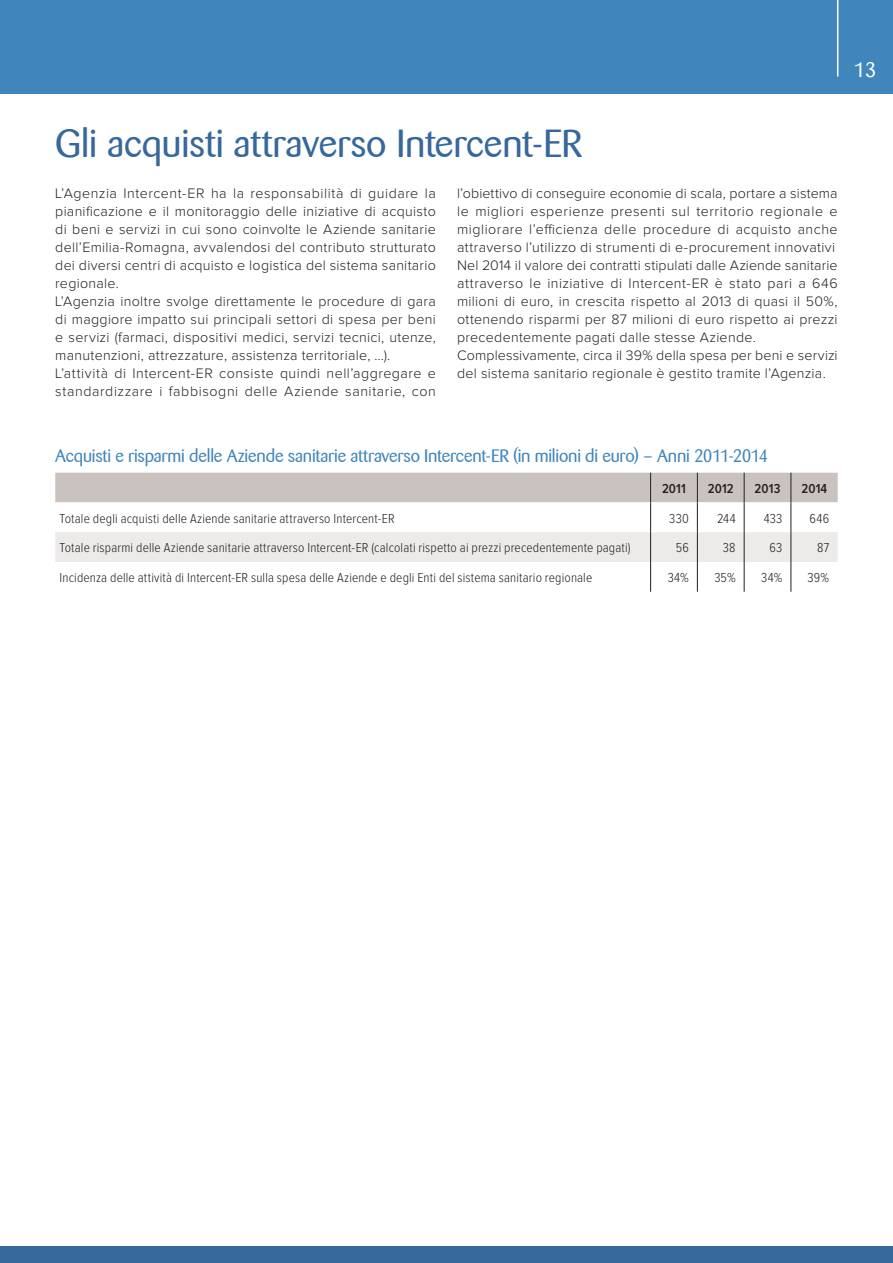
<style>
.page{position:relative;width:893px;height:1263px;background:#fff}
.page>*{position:absolute;margin:0;border:0;box-sizing:border-box;transform-origin:0 0}
.t1{font:39px "Barmeno";letter-spacing:-.005em;color:#37689c}
.t2{font:21px "Barmeno";color:#fff}
.t3{font:18px "Barmeno";letter-spacing:-.01em;color:#4085bb}
.t4{font:300 14.25px/18px "Proxima Nova";letter-spacing:.02em;color:#231f20}
.t5{font:300 13.5px "Proxima Nova Cond";letter-spacing:.01em;color:#231f20}
.t6{font:600 13.5px "Proxima Nova Cond";letter-spacing:.005em;color:#231f20}
</style>
<div class="page">
<div style="left:0;top:0;width:893px;height:94px;background:#4085bb"></div>
<div style="left:0;top:1246px;width:893px;height:17px;background:#37689c"></div>
<hr style="left:837px;top:0;width:1px;height:77px;background:#fff">
<svg style="left:55px;top:473px;width:783px;height:89px"></svg>
<hr style="left:650px;top:502px;width:1px;height:30px;background:#231f20">
<hr style="left:697px;top:502px;width:1px;height:30px;background:#231f20">
<hr style="left:744px;top:502px;width:1px;height:30px;background:#231f20">
<hr style="left:791px;top:502px;width:1px;height:30px;background:#231f20">
<hr style="left:650px;top:532px;width:1px;height:30px;background:#231f20">
<hr style="left:697px;top:532px;width:1px;height:30px;background:#231f20">
<hr style="left:744px;top:532px;width:1px;height:30px;background:#231f20">
<hr style="left:791px;top:532px;width:1px;height:30px;background:#231f20">
<hr style="left:650px;top:562px;width:1px;height:30px;background:#231f20">
<hr style="left:697px;top:562px;width:1px;height:30px;background:#231f20">
<hr style="left:744px;top:562px;width:1px;height:30px;background:#231f20">
<hr style="left:791px;top:562px;width:1px;height:30px;background:#231f20">
<h2 class="t2" style="left:854px;top:57px;width:24px">13</h2>
<h1 class="t1" style="left:55px;top:121px;width:529px">Gli acquisti attraverso Intercent-ER</h1>
<p class="t4" style="left:55px;top:185px;width:382px">L’Agenzia Intercent-ER ha la responsabilità di guidare la pianificazione e il monitoraggio delle iniziative di acquisto di beni e servizi in cui sono coinvolte le Aziende sanitarie dell’Emilia-Romagna, avvalendosi del contributo strutturato dei diversi centri di acquisto e logistica del sistema sanitario regionale.<br>L’Agenzia inoltre svolge direttamente le procedure di gara di maggiore impatto sui principali settori di spesa per beni e servizi (farmaci, dispositivi medici, servizi tecnici, utenze, manutenzioni, attrezzature, assistenza territoriale, …).<br>L’attività di Intercent-ER consiste quindi nell’aggregare e standardizzare i fabbisogni delle Aziende sanitarie, con</p>
<p class="t4" style="left:457px;top:185px;width:382px">l’obiettivo di conseguire economie di scala, portare a sistema le migliori esperienze presenti sul territorio regionale e migliorare l’efficienza delle procedure di acquisto anche attraverso l’utilizzo di strumenti di e-procurement innovativi Nel 2014 il valore dei contratti stipulati dalle Aziende sanitarie attraverso le iniziative di Intercent-ER è stato pari a 646 milioni di euro, in crescita rispetto al 2013 di quasi il 50%, ottenendo risparmi per 87 milioni di euro rispetto ai prezzi precedentemente pagati dalle stesse Aziende.<br>Complessivamente, circa il 39% della spesa per beni e servizi del sistema sanitario regionale è gestito tramite l’Agenzia.</p>
<p class="t3" style="left:55px;top:446px;width:715px">Acquisti e risparmi delle Aziende sanitarie attraverso Intercent-ER (in milioni di euro) – Anni 2011-2014</p>
<p class="t6" style="left:662px;top:482px;width:25px">2011</p>
<p class="t6" style="left:708px;top:482px;width:27px">2012</p>
<p class="t6" style="left:755px;top:482px;width:27px">2013</p>
<p class="t6" style="left:801px;top:482px;width:27px">2014</p>
<p class="t5" style="left:60px;top:512px;width:337px">Totale degli acquisti delle Aziende sanitarie attraverso Intercent-ER</p>
<p class="t5" style="left:669px;top:512px;width:21px">330</p>
<p class="t5" style="left:717px;top:512px;width:20px">244</p>
<p class="t5" style="left:764px;top:512px;width:20px">433</p>
<p class="t5" style="left:810px;top:512px;width:21px">646</p>
<p class="t5" style="left:60px;top:542px;width:573px">Totale risparmi delle Aziende sanitarie attraverso Intercent-ER (calcolati rispetto ai prezzi precedentemente pagati)</p>
<p class="t5" style="left:676px;top:542px;width:15px">56</p>
<p class="t5" style="left:723px;top:542px;width:14px">38</p>
<p class="t5" style="left:769px;top:542px;width:14px">63</p>
<p class="t5" style="left:817px;top:542px;width:13px">87</p>
<p class="t5" style="left:60px;top:571px;width:534px">Incidenza delle attività di Intercent-ER sulla spesa delle Aziende e degli Enti del sistema sanitario regionale</p>
<p class="t5" style="left:668px;top:571px;width:23px">34%</p>
<p class="t5" style="left:714px;top:571px;width:23px">35%</p>
<p class="t5" style="left:761px;top:571px;width:23px">34%</p>
<p class="t5" style="left:807px;top:571px;width:23px">39%</p>
</div>
